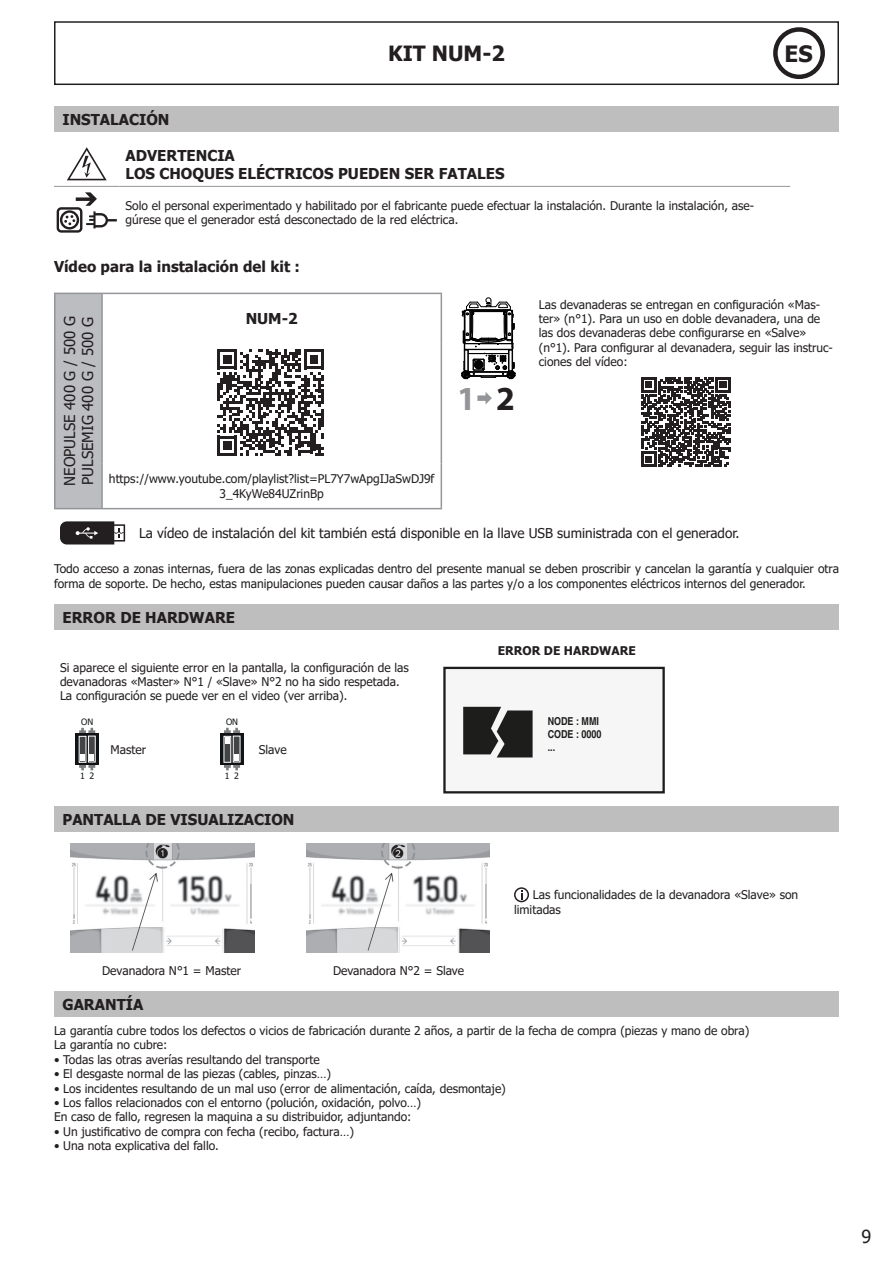
<style>
.page{position:relative;width:893px;height:1263px;background:#fff}
.page>*{position:absolute;margin:0;border:0;box-sizing:border-box;transform-origin:0 0}
.t1{font:700 33.75px "Myriad Pro";color:#939598}
.t2{font:700 22.5px "Tahoma";color:#231f20}
.t3{font:700 21px "Tahoma";color:#231f20}
.t4{font:18px "Tahoma";color:#231f20}
.t5{font:700 15px "Tahoma";color:#231f20}
.t6{font:15px "Tahoma";color:#231f20}
.t7{font:13.5px "Tahoma";color:#231f20}
.t8{font:12px/14.4px "Tahoma";color:#231f20}
.t9{font:700 12px "Tahoma";color:#231f20}
.t10{font:700 condensed 10.95px/13px "Helvetica";color:#1d1d1b}
.t11{font:8.7px "Tahoma";color:#111416}
.s1{color:#231f20}
</style>
<div class="page">
<div style="left:54px;top:21px;width:785px;height:64px;border:2px solid #231f20"></div>
<div style="left:773px;top:27px;width:52px;height:52px;border:4px solid #231f20;border-radius:50%"></div>
<div style="left:54px;top:106px;width:784px;height:26px;background:#bebebe"></div>
<hr style="left:54px;top:186px;width:65px;height:1px;background:#939598">
<hr style="left:119px;top:186px;width:671px;height:1px;background:#939598">
<svg style="left:67px;top:147px;width:40px;height:33px"></svg>
<svg style="left:57px;top:192px;width:60px;height:41px"></svg>
<div style="left:55px;top:293px;width:47px;height:216px;background:#bcbdc0"></div>
<hr style="left:54px;top:293px;width:48px;height:1px;background:#939598">
<hr style="left:54px;top:294px;width:2px;height:50px;background:#939598">
<hr style="left:102px;top:293px;width:340px;height:1px;background:#939598">
<hr style="left:101px;top:294px;width:2px;height:50px;background:#939598">
<hr style="left:441px;top:294px;width:1px;height:50px;background:#939598">
<hr style="left:54px;top:344px;width:2px;height:119px;background:#939598">
<hr style="left:101px;top:344px;width:2px;height:119px;background:#939598">
<hr style="left:441px;top:344px;width:1px;height:119px;background:#939598">
<hr style="left:54px;top:463px;width:2px;height:45px;background:#939598">
<hr style="left:101px;top:463px;width:2px;height:45px;background:#939598">
<hr style="left:441px;top:463px;width:1px;height:45px;background:#939598">
<hr style="left:54px;top:508px;width:48px;height:1px;background:#939598">
<hr style="left:102px;top:508px;width:340px;height:1px;background:#939598">
<svg style="left:461px;top:297px;width:55px;height:82px"></svg>
<svg style="left:477px;top:392px;width:15px;height:12px"></svg>
<svg style="left:641px;top:377px;width:90px;height:90px"></svg>
<svg style="left:217px;top:349px;width:107px;height:107px"></svg>
<svg style="left:60px;top:521px;width:65px;height:23px"></svg>
<div style="left:54px;top:604px;width:784px;height:26px;background:#bebebe"></div>
<svg style="left:79px;top:728px;width:16px;height:6px"></svg>
<svg style="left:76px;top:734px;width:23px;height:31px"></svg>
<div style="left:79px;top:736px;width:7px;height:26px;background:#424545"></div>
<div style="left:88px;top:736px;width:7px;height:26px;background:#424545"></div>
<div style="left:88px;top:736px;width:8px;height:26px;border:1px solid #fff"></div>
<svg style="left:79px;top:754px;width:16px;height:16px"></svg>
<svg style="left:221px;top:734px;width:23px;height:31px"></svg>
<div style="left:224px;top:736px;width:7px;height:26px;background:#424545"></div>
<div style="left:224px;top:736px;width:7px;height:26px;border:1px solid #fff"></div>
<div style="left:233px;top:736px;width:7px;height:26px;background:#424545"></div>
<div style="left:233px;top:736px;width:7px;height:26px;border:1px solid #fff"></div>
<svg style="left:224px;top:755px;width:16px;height:15px"></svg>
<svg style="left:224px;top:728px;width:16px;height:16px"></svg>
<div style="left:444px;top:668px;width:220px;height:124px;background:#f6f6f6"></div>
<div style="left:443px;top:667px;width:222px;height:126px;border:2px solid #1d1d1b"></div>
<svg style="left:463px;top:707px;width:70px;height:50px"></svg>
<div style="left:54px;top:806px;width:784px;height:26px;background:#bebebe"></div>
<img style="left:71px;top:843px;width:183px;height:110px">
<img style="left:306px;top:843px;width:184px;height:110px">
<svg style="left:514px;top:887px;width:15px;height:15px"></svg>
<div style="left:54px;top:992px;width:784px;height:25px;background:#bebebe"></div>
<p class="t3" style="left:388px;top:39px;width:118px">KIT NUM-2</p>
<p class="t2" style="left:785px;top:38px;width:30px">ES</p>
<p class="t5" style="left:63px;top:109px;width:108px">INSTALACIÓN</p>
<p class="t5" style="left:125px;top:145px;width:111px">ADVERTENCIA</p>
<p class="t5" style="left:125px;top:163px;width:381px">LOS CHOQUES ELÉCTRICOS PUEDEN SER FATALES</p>
<p class="t8" style="left:125px;top:199px;width:630px">Solo el personal experimentado y habilitado por el fabricante puede efectuar la instalación. Durante la instalación, ase&shy;gúrese que el generador está desconectado de la red eléctrica.</p>
<p class="t5" style="left:54px;top:256px;width:248px">Vídeo para la instalación del kit :</p>
<p class="t8" style="left:539px;top:298px;width:296px">Las devanaderas se entregan en configuración «Mas&shy;ter» (n°1). Para un uso en doble devanadera, una de las dos devanaderas debe configurarse en «Salve» (n°1). Para configurar al devanadera, seguir las instruc&shy;ciones del vídeo:</p>
<p class="t6" style="left:60px;top:486px;width:171px;rotate:-90deg">NEOPULSE 400 G / 500 G</p>
<p class="t6" style="left:78px;top:485px;width:169px;rotate:-90deg">PULSEMIG 400 G / 500 G</p>
<p class="t5" style="left:246px;top:308px;width:54px">NUM-2</p>
<p class="t1" style="left:457px;top:376px;width:59px">1 <span class="s1">2</span></p>
<p class="t8" style="left:109px;top:473px;width:327px;text-align:center">https://www.youtube.com/playlist?list=PL7Y7wApgIJaSwDJ9f<br>3_4KyWe84UZrinBp</p>
<p class="t7" style="left:139px;top:524px;width:602px">La vídeo de instalación del kit también está disponible en la llave USB suministrada con el generador.</p>
<p class="t8" style="left:54px;top:562px;width:786px">Todo acceso a zonas internas, fuera de las zonas explicadas dentro del presente manual se deben proscribir y cancelan la garantía y cualquier otra forma de soporte. De hecho, estas manipulaciones pueden causar daños a las partes y/o a los componentes eléctricos internos del generador.</p>
<p class="t5" style="left:63px;top:607px;width:174px">ERROR DE HARDWARE</p>
<p class="t8" style="left:60px;top:661px;width:350px">Si aparece el siguiente error en la pantalla, la configuración de las devanadoras «Master» N°1 / «Slave» N°2 no ha sido respetada.</p>
<p class="t8" style="left:60px;top:689px;width:289px">La configuración se puede ver en el video (ver arriba).</p>
<p class="t9" style="left:498px;top:642px;width:140px">ERROR DE HARDWARE</p>
<p class="t11" style="left:81px;top:716px;width:14px">ON</p>
<p class="t11" style="left:80px;top:770px;width:16px">1 2</p>
<p class="t8" style="left:111px;top:743px;width:37px">Master</p>
<p class="t11" style="left:226px;top:716px;width:14px">ON</p>
<p class="t11" style="left:225px;top:770px;width:16px">1 2</p>
<p class="t8" style="left:259px;top:743px;width:29px">Slave</p>
<p class="t5" style="left:63px;top:809px;width:233px">PANTALLA DE VISUALIZACION</p>
<p class="t10" style="left:548px;top:714px;width:55px">NODE : MMI<br>CODE : 0000 ...</p>
<p class="t8" style="left:514px;top:888px;width:286px;text-indent:19px">Las funcionalidades de la devanadora «Slave» son limitadas</p>
<p class="t8" style="left:102px;top:964px;width:140px">Devanadora N°1 = Master</p>
<p class="t8" style="left:333px;top:964px;width:133px">Devanadora N°2 = Slave</p>
<p class="t5" style="left:63px;top:994px;width:82px">GARANTÍA</p>
<p class="t8" style="left:54px;top:1024px;width:697px">La garantía cubre todos los defectos o vicios de fabricación durante 2 años, a partir de la fecha de compra (piezas y mano de obra)</p>
<p class="t8" style="left:54px;top:1038px;width:115px">La garantía no cubre:</p>
<p class="t8" style="left:54px;top:1053px;width:267px">• Todas las otras averías resultando del transporte</p>
<p class="t8" style="left:54px;top:1067px;width:279px">• El desgaste normal de las piezas (cables, pinzas…)</p>
<p class="t8" style="left:54px;top:1082px;width:453px">• Los incidentes resultando de un mal uso (error de alimentación, caída, desmontaje)</p>
<p class="t8" style="left:54px;top:1096px;width:369px">• Los fallos relacionados con el entorno (polución, oxidación, polvo…)</p>
<p class="t8" style="left:54px;top:1110px;width:359px">En caso de fallo, regresen la maquina a su distribuidor, adjuntando:</p>
<p class="t8" style="left:54px;top:1125px;width:302px">• Un justificativo de compra con fecha (recibo, factura…)</p>
<p class="t8" style="left:54px;top:1139px;width:166px">• Una nota explicativa del fallo.</p>
<p class="t4" style="left:861px;top:1224px;width:11px">9</p>
</div>
